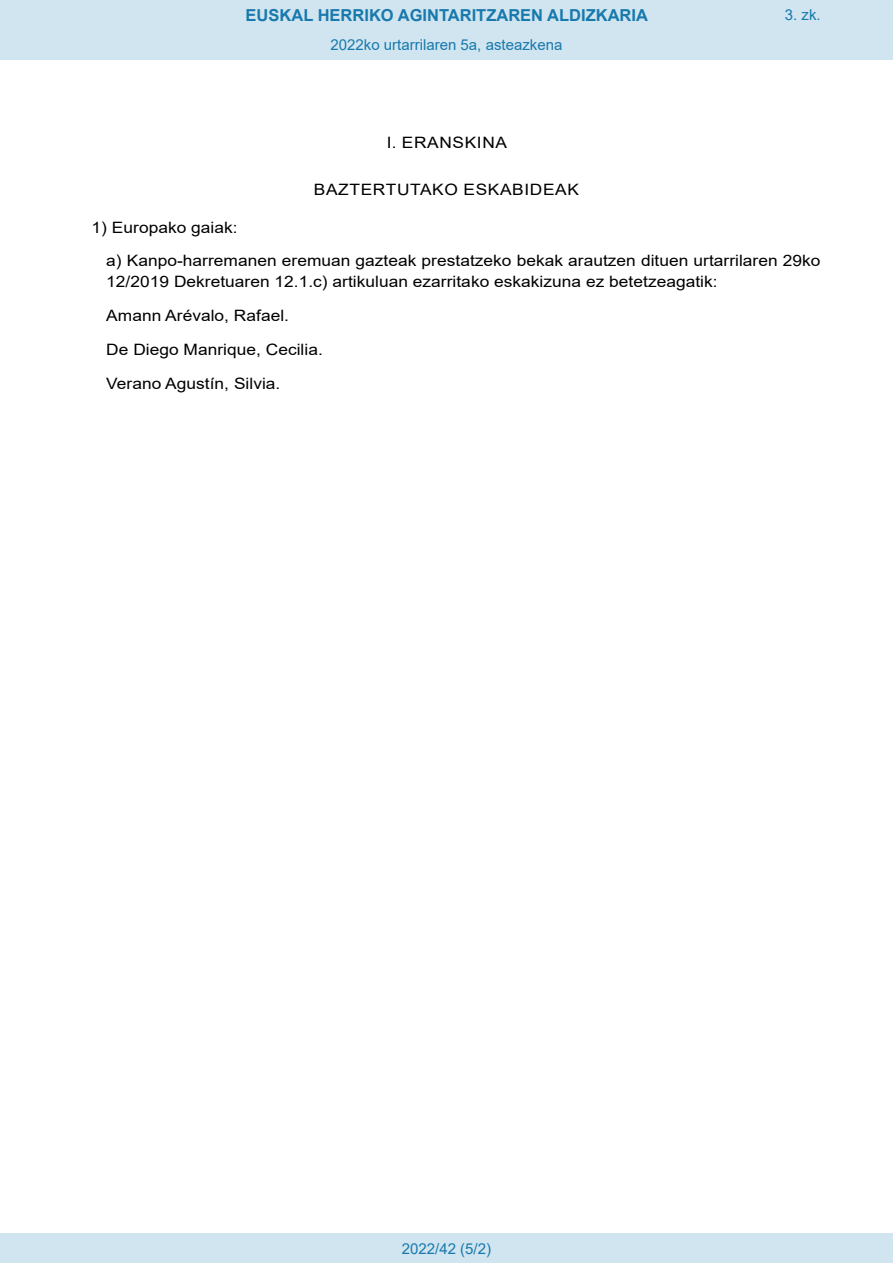
<style>
.page{position:relative;width:893px;height:1263px;background:#fff}
.page>*{position:absolute;margin:0;border:0;box-sizing:border-box;transform-origin:0 0}
.t1{font:700 16.5px "Arial";color:#1879ad}
.BOPVDetalle1{font:15.6px/21px "Arial";color:#000;scale:1.11 1}
.BOPVClave{font:15.6px "Arial";letter-spacing:.035em;color:#000;scale:1.11 1}
.BOPVDetalle{font:15.6px "Arial";color:#000;scale:1.11 1}
.Paginacion_Centro{font:15px "Arial";color:#1879ad}
</style>
<div class="page">
<div style="left:0;top:0;width:893px;height:60px;background:#d0e5f0"></div>
<div style="left:0;top:1233px;width:893px;height:30px;background:#d0e5f0"></div>
<p class="t1" style="left:246px;top:3px;width:404px">EUSKAL HERRIKO AGINTARITZAREN ALDIZKARIA</p>
<p class="Paginacion_Centro" style="left:331px;top:35px;width:233px">2022ko urtarrilaren 5a, asteazkena</p>
<p class="BOPVClave" style="left:387px;top:132px;width:110px">I. ERANSKINA</p>
<p class="BOPVClave" style="left:314px;top:178px;width:240px">BAZTERTUTAKO ESKABIDEAK</p>
<p class="Paginacion_Centro" style="left:785px;top:5px;width:37px">3. zk.</p>
<p class="BOPVDetalle" style="left:92px;top:216px;width:133px">1) Europako gaiak:</p>
<p class="BOPVDetalle1" style="left:106px;top:250px;width:645px">a) Kanpo-harremanen eremuan gazteak prestatzeko bekak arautzen dituen urtarrilaren 29ko<br>12/2019 Dekretuaren 12.1.c) artikuluan ezarritako eskakizuna ez betetzeagatik:</p>
<p class="BOPVDetalle1" style="left:106px;top:305px;width:166px">Amann Arévalo, Rafael.</p>
<p class="BOPVDetalle1" style="left:106px;top:339px;width:197px">De Diego Manrique, Cecilia.</p>
<p class="BOPVDetalle1" style="left:106px;top:373px;width:158px">Verano Agustín, Silvia.</p>
<p class="Paginacion_Centro" style="left:402px;top:1238px;width:91px">2022/42 (5/2)</p>
</div>
